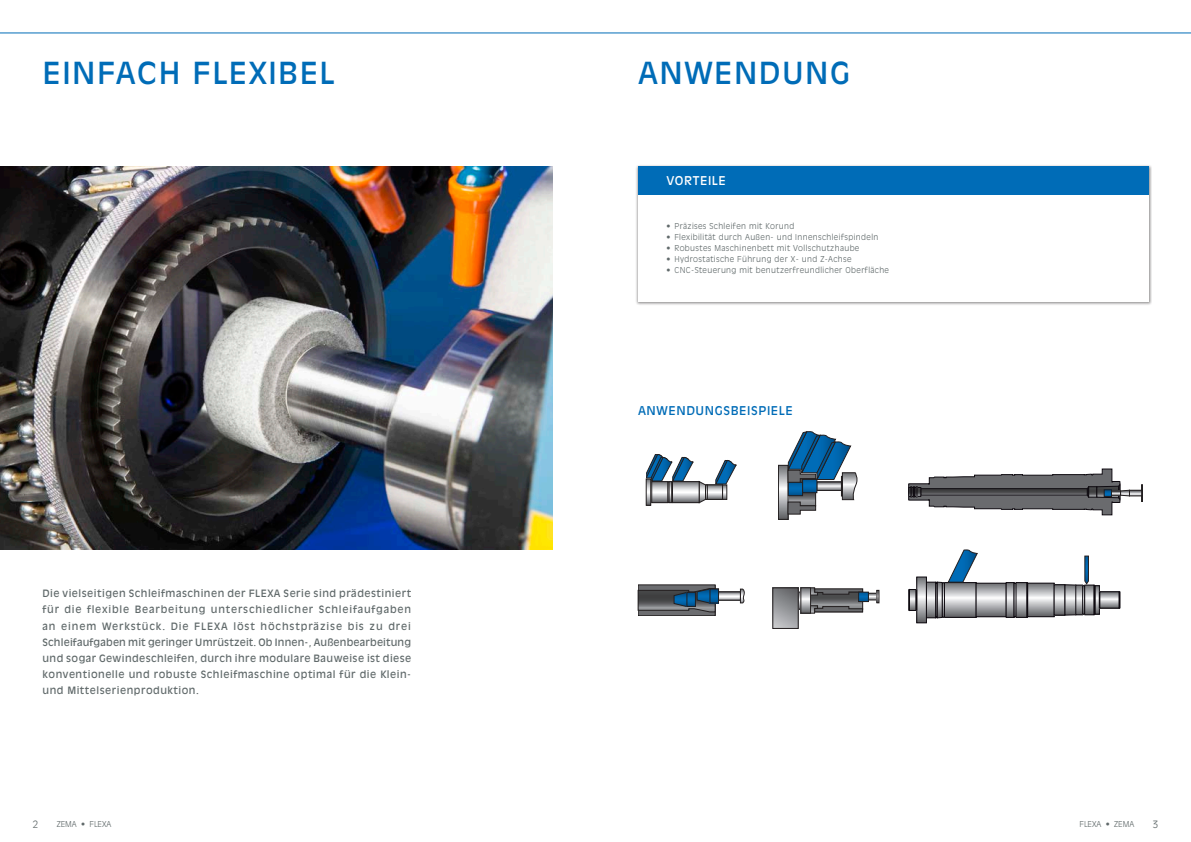
<style>
.page{position:relative;width:1191px;height:842px;background:#fff}
.page>*{position:absolute;margin:0;border:0;box-sizing:border-box;transform-origin:0 0}
.t1{font:30px "Antique Olive CE";letter-spacing:.05em;color:#006cb7}
.t2{font:12px "Antique Olive CE";letter-spacing:.05em;color:#006cb7}
.t3{font:12px "Antique Olive CE";letter-spacing:.05em;color:#fff}
.t4{font:10px/16px "Antique Olive CE";letter-spacing:.05em;color:#60696a;text-align:justify}
.t5{font:300 10px "Antique Olive";color:#60696a}
.t6{font:300 8px "Antique Olive CE";letter-spacing:.05em;color:#60696a}
.t7{font:300 8px "Antique Olive";color:#60696a}
</style>
<div class="page">
<div style="left:638px;top:585px;width:77px;height:31px;background:#6c6d70"></div>
<div style="left:638px;top:585px;width:77px;height:31px;border:1px solid #231f20"></div>
<svg style="left:720px;top:594px;width:18px;height:4px"></svg>
<div style="left:718px;top:592px;width:22px;height:8px;border:1px solid #231f20"></div>
<svg style="left:740px;top:589px;width:4px;height:14px"></svg>
<svg style="left:638px;top:588px;width:80px;height:24px"></svg>
<svg style="left:689px;top:594px;width:4px;height:10px"></svg>
<div style="left:795px;top:592px;width:6px;height:17px;background:#383638"></div>
<div style="left:795px;top:592px;width:6px;height:17px;border:1px solid #231f20"></div>
<div style="left:773px;top:588px;width:25px;height:40px;background:linear-gradient(to bottom,#686a6d,#bbbdc0)"></div>
<div style="left:772px;top:588px;width:26px;height:40px;border:1px solid #231f20"></div>
<svg style="left:810px;top:588px;width:69px;height:25px;background:#75777a"></svg>
<div style="left:858px;top:592px;width:10px;height:10px;border:1px solid #231f20"></div>
<svg style="left:802px;top:590px;width:6px;height:21px"></svg>
<div style="left:800px;top:588px;width:10px;height:25px;border:1px solid #231f20"></div>
<svg style="left:780px;top:467px;width:6px;height:50px"></svg>
<div style="left:778px;top:465px;width:10px;height:54px;border:1px solid #231f20"></div>
<svg style="left:787px;top:432px;width:71px;height:82px"></svg>
<svg style="left:804px;top:481px;width:11px;height:10px"></svg>
<div style="left:802px;top:479px;width:15px;height:14px;border:1px solid #231f20"></div>
<svg style="left:790px;top:484px;width:10px;height:10px"></svg>
<div style="left:788px;top:482px;width:14px;height:14px;border:1px solid #231f20"></div>
<svg style="left:668px;top:484px;width:1px;height:16px"></svg>
<div style="left:647px;top:482px;width:27px;height:20px;border:1px solid #231f20"></div>
<svg style="left:648px;top:481px;width:1px;height:22px"></svg>
<div style="left:646px;top:479px;width:5px;height:26px;border:1px solid #231f20"></div>
<svg style="left:653px;top:483px;width:13px;height:18px"></svg>
<div style="left:651px;top:481px;width:17px;height:22px;border:1px solid #231f20"></div>
<svg style="left:674px;top:483px;width:23px;height:18px"></svg>
<div style="left:672px;top:481px;width:27px;height:22px;border:1px solid #231f20"></div>
<div style="left:669px;top:481px;width:3px;height:22px;border:1px solid #231f20"></div>
<svg style="left:708px;top:487px;width:12px;height:10px"></svg>
<div style="left:706px;top:485px;width:16px;height:14px;border:1px solid #231f20"></div>
<div style="left:722px;top:485px;width:5px;height:14px;border:1px solid #231f20"></div>
<svg style="left:699px;top:481px;width:8px;height:22px"></svg>
<svg style="left:646px;top:454px;width:47px;height:27px"></svg>
<svg style="left:715px;top:460px;width:21px;height:24px"></svg>
<img style="left:0;top:166px;width:553px;height:383px">
<svg style="left:908px;top:469px;width:234px;height:46px"></svg>
<svg style="left:918px;top:579px;width:6px;height:42px"></svg>
<div style="left:916px;top:577px;width:10px;height:46px;border:1px solid #0f0b11"></div>
<svg style="left:928px;top:584px;width:5px;height:32px"></svg>
<div style="left:926px;top:582px;width:9px;height:36px;border:1px solid #0f0b11"></div>
<svg style="left:946px;top:584px;width:28px;height:31px"></svg>
<div style="left:944px;top:582px;width:32px;height:35px;border:1px solid #0f0b11"></div>
<svg style="left:978px;top:585px;width:26px;height:30px"></svg>
<div style="left:976px;top:583px;width:30px;height:34px;border:1px solid #0f0b11"></div>
<svg style="left:1008px;top:584px;width:4px;height:31px"></svg>
<div style="left:1006px;top:582px;width:8px;height:35px;border:1px solid #0f0b11"></div>
<svg style="left:1018px;top:584px;width:7px;height:31px"></svg>
<div style="left:1016px;top:582px;width:11px;height:35px;border:1px solid #0f0b11"></div>
<div style="left:1014px;top:583px;width:2px;height:34px;border:1px solid #0f0b11"></div>
<svg style="left:1029px;top:585px;width:23px;height:30px"></svg>
<div style="left:1027px;top:583px;width:27px;height:34px;border:1px solid #0f0b11"></div>
<svg style="left:1056px;top:587px;width:7px;height:26px"></svg>
<div style="left:1054px;top:585px;width:11px;height:30px;border:1px solid #0f0b11"></div>
<svg style="left:1064px;top:585px;width:11px;height:30px"></svg>
<svg style="left:911px;top:591px;width:3px;height:17px"></svg>
<div style="left:909px;top:589px;width:7px;height:21px;border:1px solid #0f0b11"></div>
<svg style="left:1077px;top:587px;width:3px;height:26px"></svg>
<div style="left:1075px;top:585px;width:7px;height:30px;border:1px solid #0f0b11"></div>
<svg style="left:1086px;top:587px;width:6px;height:26px"></svg>
<div style="left:1084px;top:585px;width:10px;height:30px;border:1px solid #0f0b11"></div>
<svg style="left:1101px;top:594px;width:16px;height:12px"></svg>
<div style="left:1099px;top:592px;width:20px;height:16px;border:1px solid #0f0b11"></div>
<svg style="left:935px;top:582px;width:7px;height:36px"></svg>
<div style="left:942px;top:583px;width:2px;height:34px;border:1px solid #0f0b11"></div>
<svg style="left:1026px;top:582px;width:2px;height:36px"></svg>
<div style="left:1082px;top:586px;width:2px;height:28px;border:1px solid #0f0b11"></div>
<svg style="left:1094px;top:585px;width:6px;height:30px"></svg>
<svg style="left:1119px;top:592px;width:1px;height:16px"></svg>
<svg style="left:908px;top:589px;width:1px;height:21px"></svg>
<svg style="left:916px;top:590px;width:1px;height:20px"></svg>
<svg style="left:948px;top:549px;width:29px;height:33px"></svg>
<svg style="left:1084px;top:556px;width:4px;height:28px"></svg>
<hr style="left:0;top:33px;width:1191px;height:1px;background:#006cb7">
<div style="left:635px;top:164px;width:516px;height:141px;background:#231f20;opacity:.5"></div>
<div style="left:638px;top:166px;width:510px;height:136px;background:#fff"></div>
<div style="left:638px;top:166px;width:510px;height:29px;background:#006cb7"></div>
<h1 class="t1" style="left:43px;top:55px;width:293px">EINFACH FLEXIBEL</h1>
<p class="t4" style="left:43px;top:586px;width:370px">Die vielseitigen Schleifmaschinen der FLEXA Serie sind prädestiniert für die flexible Bearbeitung unterschiedlicher Schleifaufgaben an einem Werkstück. Die FLEXA löst höchstpräzise bis zu drei Schleifaufgaben mit geringer Umrüstzeit. Ob Innen-, Außenbearbeitung und sogar Gewindeschleifen, durch ihre modulare Bauweise ist diese konventionelle und robuste Schleifmaschine optimal für die Klein&shy;und Mittelserienproduktion.</p>
<h1 class="t1" style="left:638px;top:55px;width:213px">ANWENDUNG</h1>
<p class="t3" style="left:666px;top:174px;width:61px">VORTEILE</p>
<p class="t6" style="left:666px;top:222px;width:130px">• Präzises Schleifen mit Korund</p>
<p class="t6" style="left:666px;top:233px;width:213px">• Flexibilität durch Außen- und Innenschleifspindeln</p>
<p class="t6" style="left:666px;top:244px;width:194px">• Robustes Maschinenbett mit Vollschutzhaube</p>
<p class="t6" style="left:666px;top:255px;width:187px">• Hydrostatische Führung der X- und Z-Achse</p>
<p class="t6" style="left:666px;top:266px;width:224px">• CNC-Steuerung mit benutzerfreundlicher Oberfläche</p>
<p class="t2" style="left:638px;top:404px;width:156px">ANWENDUNGSBEISPIELE</p>
<p class="t5" style="left:33px;top:818px;width:7px">2</p>
<p class="t7" style="left:57px;top:819px;width:56px">ZEMA • FLEXA</p>
<p class="t7" style="left:1079px;top:819px;width:56px">FLEXA • ZEMA</p>
<p class="t5" style="left:1152px;top:818px;width:7px">3</p>
</div>
